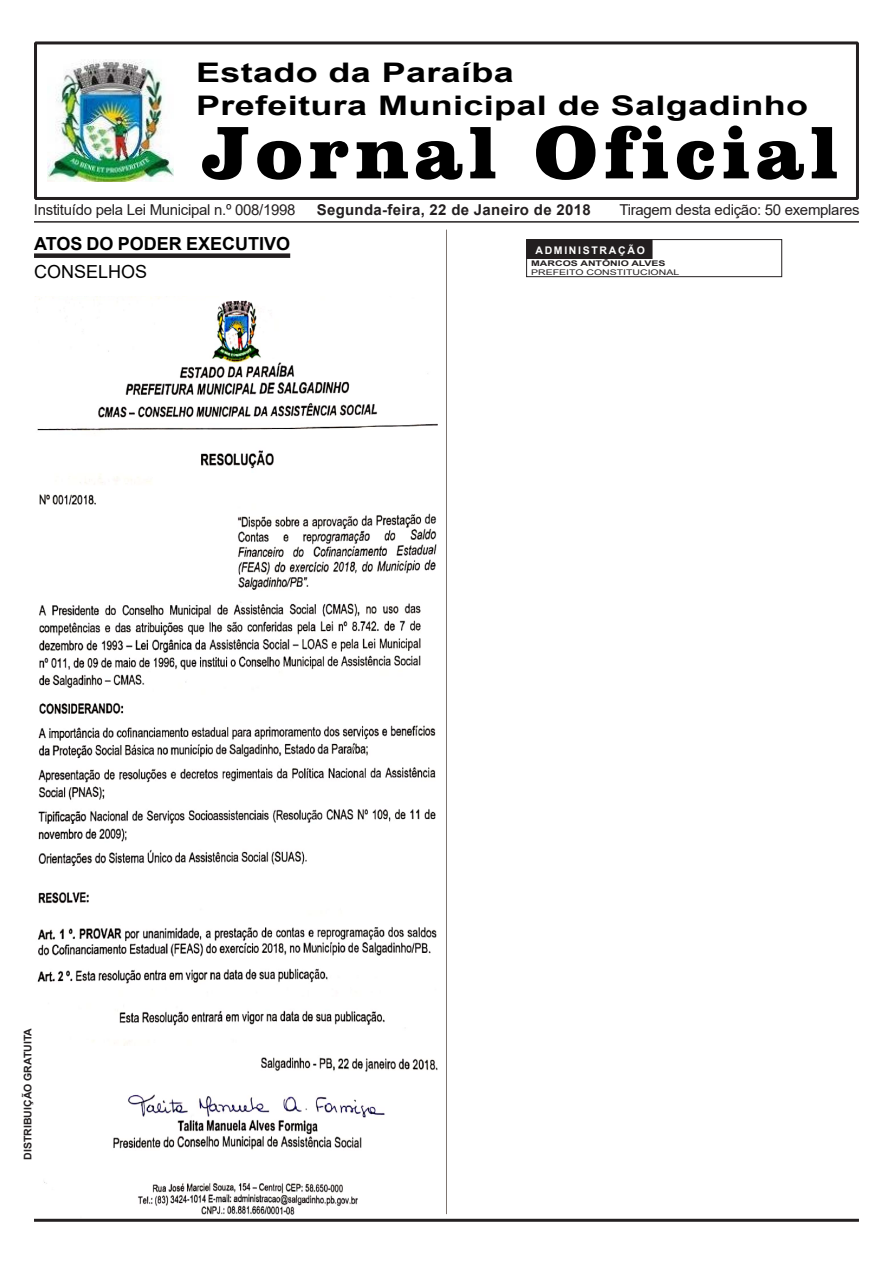
<style>
.page{position:relative;width:893px;height:1263px;background:#fff}
.page>*{position:absolute;margin:0;border:0;box-sizing:border-box;transform-origin:0 0}
.t1{font:900 76.5px "Clarendon BT";letter-spacing:.08em;color:#000}
.t2{font:700 27px/33px "Arial";letter-spacing:.01em;color:#000;scale:1.33 1}
.t3{font:700 18px "Arial";color:#000}
.t4{font:18px "Arial";color:#000}
.t5{font:15px "Arial";letter-spacing:-.02em;color:#231f20}
.t6{font:700 15px "Arial";letter-spacing:.02em;color:#231f20}
.t7{font:700 10.5px "Arial";color:#231f20}
.t8{font:700 10.5px "Arial";letter-spacing:.16em;color:#fff}
.t9{font:7.8px "Arial";color:#231f20;scale:1.35 1}
.t10{font:700 7.8px "Arial";color:#231f20;scale:1.35 1}
</style>
<div class="page">
<div style="left:34px;top:41px;width:825px;height:159px;border:3px solid #231f20"></div>
<hr style="left:446px;top:230px;width:1px;height:984px;background:#7f7671">
<img style="left:48px;top:60px;width:125px;height:121px">
<div style="left:34px;top:253px;width:256px;height:5px;background:#231f20"></div>
<div style="left:527px;top:240px;width:125px;height:18px;background:#231f20"></div>
<div style="left:526px;top:239px;width:126px;height:20px;border:1px solid #231f20"></div>
<div style="left:526px;top:239px;width:256px;height:38px;border:1px solid #231f20"></div>
<img style="left:37px;top:297px;width:401px;height:918px">
<h2 class="t2" style="left:196px;top:57px;width:462px">Estado da Paraíba<br>Prefeitura Municipal de Salgadinho</h2>
<h1 class="t1" style="left:201px;top:105px;width:639px">Jornal Oficial</h1>
<p class="t6" style="left:317px;top:199px;width:275px">Segunda-feira, 22 de Janeiro de 2018</p>
<p class="t5" style="left:619px;top:199px;width:242px">Tiragem desta edição: 50 exemplares</p>
<p class="t5" style="left:34px;top:200px;width:263px">Instituído pela Lei Municipal n.º 008/1998</p>
<p class="t3" style="left:34px;top:231px;width:258px">ATOS DO PODER EXECUTIVO</p>
<p class="t4" style="left:34px;top:260px;width:115px">CONSELHOS</p>
<p class="t8" style="left:535px;top:243px;width:111px">ADMINISTRAÇÃO</p>
<p class="t10" style="left:531px;top:257px;width:101px">MARCOS ANTÔNIO ALVES</p>
<p class="t9" style="left:531px;top:267px;width:111px">PREFEITO CONSTITUCIONAL</p>
<p class="t7" style="left:20px;top:1159px;width:133px;rotate:-90deg">DISTRIBUIÇÃO GRATUITA</p>
</div>
